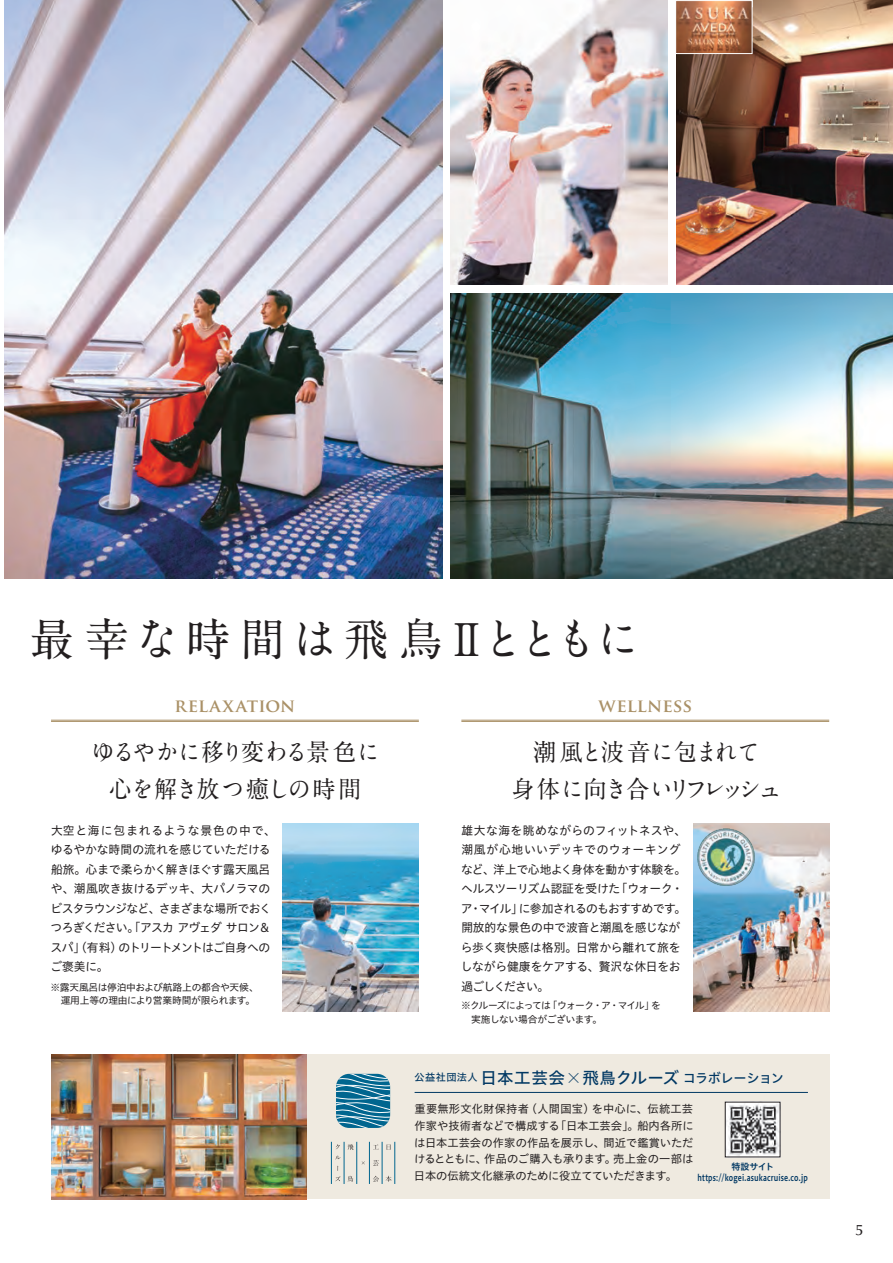
<style>
.page{position:relative;width:893px;height:1263px;background:#fff}
.page>*{position:absolute;margin:0;border:0;box-sizing:border-box;transform-origin:0 0}
.t1{font:700 45px "A1 Mincho Std";letter-spacing:.125em;color:#231f20}
.t2{font:700 24px/37.5px "A1 Mincho Std";letter-spacing:-.04em;color:#231f20;text-align:center}
.t3{font:700 24px/37.5px "A1 Mincho Std";letter-spacing:-.09em;color:#231f20;text-align:center}
.t4{font:700 18px "Trajan Pro";letter-spacing:.01em;color:#aa9167}
.t5{font:16.5px "Hiragino UD Sans Std W5";letter-spacing:.03em;color:#013863}
.t6{font:500 15px "Optima LT Std";color:#231f20}
.t7{font:12px/19.5px "Hiragino UD Sans Std W4";letter-spacing:-.02em;color:#231f20}
.t8{font:11.25px/16.8px "Hiragino UD Sans Std W4";letter-spacing:-.02em;color:#231f20;text-align:justify}
.t9{font:9.75px/13.5px "Hiragino UD Sans Std W4";letter-spacing:-.04em;color:#231f20}
.t10{font:9.75px/13.5px "Hiragino UD Sans Std W4";letter-spacing:-.06em;color:#231f20}
.t11{font:9px/10.5px "Hiragino UD Sans Std W6";letter-spacing:.02em;color:#013863;text-align:center}
.s1{font-size:10.2px}
.s2{font-family:"Koz Min Pr 6 N"}
.s3{font-size:13.2px}
</style>
<div class="page">
<div style="left:51px;top:1054px;width:778px;height:145px;background:#efeae0"></div>
<img style="left:51px;top:1054px;width:255px;height:145px">
<hr style="left:395px;top:1142px;width:1px;height:42px;background:#01668f">
<hr style="left:382px;top:1142px;width:1px;height:42px;background:#01668f">
<hr style="left:369px;top:1142px;width:1px;height:42px;background:#01668f">
<hr style="left:356px;top:1142px;width:1px;height:42px;background:#01668f">
<hr style="left:344px;top:1142px;width:1px;height:42px;background:#01668f">
<hr style="left:331px;top:1142px;width:1px;height:42px;background:#01668f">
<svg style="left:387px;top:1144px;width:4px;height:6px"></svg>
<svg style="left:385px;top:1176px;width:7px;height:6px"></svg>
<svg style="left:373px;top:1144px;width:6px;height:5px"></svg>
<svg style="left:373px;top:1160px;width:6px;height:6px"></svg>
<svg style="left:373px;top:1176px;width:6px;height:6px"></svg>
<svg style="left:348px;top:1144px;width:5px;height:6px"></svg>
<svg style="left:348px;top:1176px;width:5px;height:6px"></svg>
<svg style="left:335px;top:1156px;width:6px;height:3px"></svg>
<svg style="left:335px;top:1166px;width:5px;height:15px"></svg>
<svg style="left:336px;top:1074px;width:54px;height:54px;background:#418caa"></svg>
<hr style="left:415px;top:1092px;width:393px;height:1px;background:#013863">
<img style="left:727px;top:1104px;width:51px;height:51px">
<img style="left:451px;top:0;width:217px;height:285px">
<img style="left:676px;top:0;width:217px;height:285px">
<img style="left:451px;top:293px;width:442px;height:285px">
<img style="left:4px;top:0;width:438px;height:578px">
<img style="left:693px;top:824px;width:136px;height:188px">
<img style="left:283px;top:824px;width:136px;height:188px">
<hr style="left:461px;top:720px;width:368px;height:1px;background:#aa9167">
<hr style="left:461px;top:721px;width:368px;height:1px;background:#aa9167">
<hr style="left:51px;top:720px;width:368px;height:1px;background:#aa9167">
<hr style="left:51px;top:721px;width:368px;height:1px;background:#aa9167">
<svg style="left:676px;top:0;width:77px;height:54px;background:#b87c5a"></svg>
<img style="left:697px;top:828px;width:58px;height:58px">
<h1 class="t1" style="left:29px;top:602px;width:613px">最幸な時間は飛鳥Ⅱとともに</h1>
<h3 class="t4" style="left:175px;top:694px;width:122px">RELAXATION</h3>
<h3 class="t4" style="left:598px;top:694px;width:95px">WELLNESS</h3>
<h2 class="t2" style="left:92px;top:730px;width:289px">ゆるやかに移り変わる景色に心を解き放つ癒しの時間</h2>
<h2 class="t3" style="left:512px;top:730px;width:272px">潮風と波音に包まれて<br>身体に向き合いリフレッシュ</h2>
<p class="t7" style="left:50px;top:819px;width:227px">大空と海に包まれるような景色の中で、ゆるやかな時間の流れを感じていただける船旅。心まで柔らかく解きほぐす露天風呂や、潮風吹き抜けるデッキ、大パノラマのビスタラウンジなど、さまざまな場所でおくつろぎください。「アスカ アヴェダ サロン＆スパ」（有料）のトリートメントはご自身へのご褒美に。</p>
<p class="t7" style="left:461px;top:819px;width:227px">雄大な海を眺めながらのフィットネスや、潮風が心地いいデッキでのウォーキングなど、洋上で心地よく身体を動かす体験を。ヘルスツーリズム認証を受けた「ウォーク・ア・マイル」に参加されるのもおすすめです。開放的な景色の中で波音と潮風を感じながら歩く爽快感は格別。日常から離れて旅をしながら健康をケアする、贅沢な休日をお過ごしください。</p>
<p class="t9" style="left:51px;top:980px;width:210px">※露天風呂は停泊中および航路上の都合や天候、　運用上等の理由により営業時間が限られます。</p>
<p class="t10" style="left:461px;top:998px;width:201px">※クルーズによっては「ウォーク・ア・マイル」を　実施しない場合がございます。</p>
<h3 class="t5" style="left:415px;top:1065px;width:371px"><span class="s1">公益社団法人</span> 日本工芸会<span class="s2">×</span>飛鳥クルーズ <span class="s3">コラボレーション</span></h3>
<p class="t8" style="left:414px;top:1099px;width:281px">重要無形文化財保持者（人間国宝）を中心に、伝統工芸作家や技術者などで構成する「日本工芸会」。船内各所には日本工芸会の作家の作品を展示し、間近で鑑賞いただけるとともに、作品のご購入も承ります。売上金の一部は日本の伝統文化継承のために役立てていただきます。</p>
<p class="t11" style="left:698px;top:1161px;width:112px">特設サイトhttps://kogei.asukacruise.co.jp</p>
<p class="t6" style="left:856px;top:1221px;width:9px">5</p>
</div>
